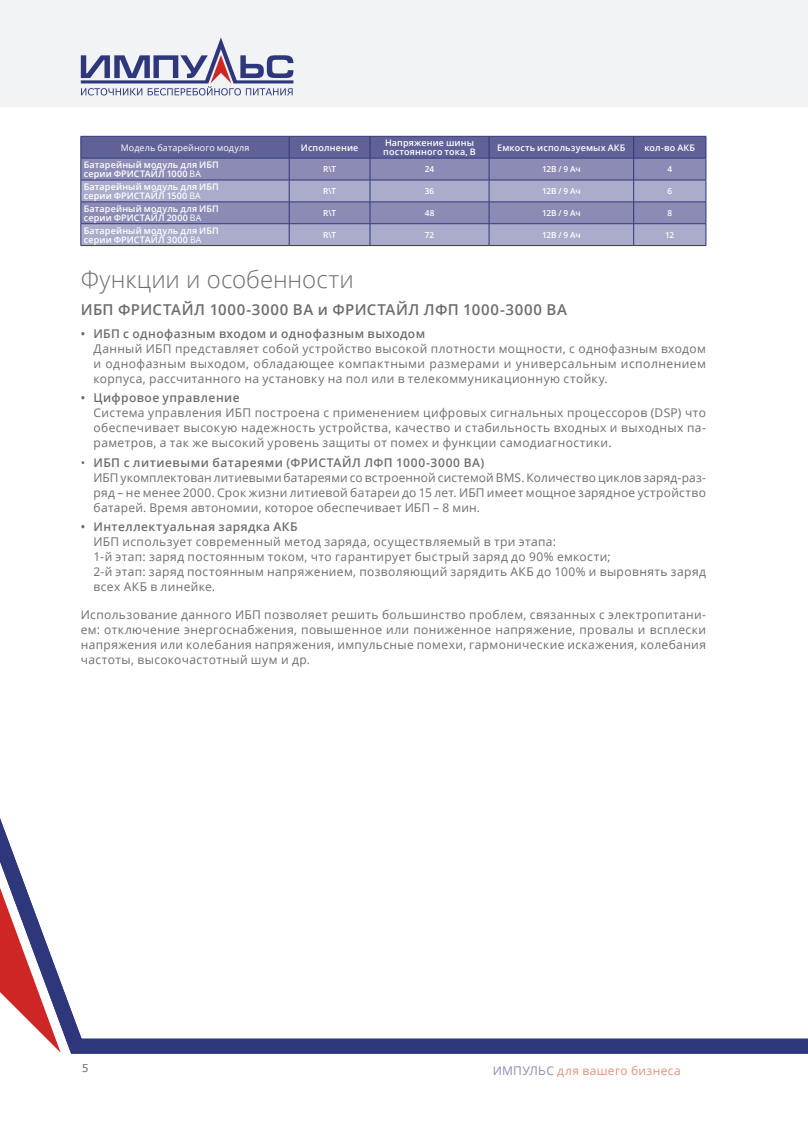
<style>
.page{position:relative;width:808px;height:1123px;background:#fff}
.page>*{position:absolute;margin:0;border:0;box-sizing:border-box;transform-origin:0 0}
.Область{font:300 24px "Open Sans";color:#6c6d70}
.заголовок{font:600 15px "Open Sans";letter-spacing:.04em;color:#6c6d70}
.буллеты{font:12px/15px "Open Sans";letter-spacing:.03em;color:#6c6d70;text-align:justify}
.Простой_текст{font:12px/15px "Open Sans";letter-spacing:.02em;color:#6c6d70;text-align:justify}
.t1{font:600 12px "Open Sans";letter-spacing:.04em;color:#6c6d70}
.t2{font:12px "Open Sans";letter-spacing:.03em;color:#e59178}
.t3{font:10.5px "Verdana";color:#6c6d70}
.t4{font:600 9px/9px "Open Sans";letter-spacing:.015em;color:#fff}
.t5{font:9px "Open Sans";letter-spacing:.01em;color:#fff}
.t6{font:600 8.25px "Open Sans";letter-spacing:-.01em;color:#fff}
.s1{font-weight:400}
.s2{color:#8c8bb5}
</style>
<div class="page">
<svg style="left:0;top:818px;width:808px;height:236px"></svg>
<div style="left:0;top:0;width:808px;height:106px;background:#f2f3f4"></div>
<svg style="left:81px;top:37px;width:212px;height:58px"></svg>
<svg style="left:81px;top:136px;width:626px;height:109px;background:#8a8bb4"></svg>
<hr style="left:81px;top:245px;width:208px;height:1px;background:#2e377b">
<hr style="left:289px;top:245px;width:81px;height:1px;background:#2e377b">
<hr style="left:370px;top:245px;width:119px;height:1px;background:#2e377b">
<hr style="left:489px;top:245px;width:145px;height:1px;background:#2e377b">
<hr style="left:634px;top:245px;width:72px;height:1px;background:#2e377b">
<p class="t5" style="left:121px;top:141px;width:130px">Модель батарейного модуля</p>
<p class="t4" style="left:301px;top:143px;width:59px">Исполнение</p>
<p class="t4" style="left:383px;top:138px;width:94px">Напряжение шины постоянного тока, В</p>
<p class="t4" style="left:497px;top:143px;width:130px">Емкость используемых АКБ</p>
<p class="t4" style="left:644px;top:143px;width:52px">кол-во АКБ</p>
<p class="t4" style="left:84px;top:160px;width:136px">Батарейный модуль для ИБП</p>
<p class="t4" style="left:84px;top:169px;width:119px">серии ФРИСТАЙЛ 1000 <span class="s1">ВА</span></p>
<p class="t6" style="left:323px;top:164px;width:14px">R\T</p>
<p class="t6" style="left:425px;top:164px;width:11px">24</p>
<p class="t6" style="left:542px;top:164px;width:40px">12В / 9 Ач</p>
<p class="t6" style="left:667px;top:164px;width:6px">4</p>
<p class="t4" style="left:84px;top:182px;width:136px">Батарейный модуль для ИБП</p>
<p class="t4" style="left:84px;top:191px;width:118px">серии ФРИСТАЙЛ 1500 <span class="s1">ВА</span></p>
<p class="t6" style="left:323px;top:185px;width:14px">R\T</p>
<p class="t6" style="left:425px;top:185px;width:11px">36</p>
<p class="t6" style="left:542px;top:185px;width:40px">12В / 9 Ач</p>
<p class="t6" style="left:667px;top:185px;width:6px">6</p>
<p class="t4" style="left:84px;top:204px;width:136px">Батарейный модуль для ИБП</p>
<p class="t4" style="left:84px;top:213px;width:119px">серии ФРИСТАЙЛ 2000 <span class="s1">ВА</span></p>
<p class="t6" style="left:323px;top:207px;width:14px">R\T</p>
<p class="t6" style="left:425px;top:207px;width:11px">48</p>
<p class="t6" style="left:542px;top:207px;width:40px">12В / 9 Ач</p>
<p class="t6" style="left:667px;top:207px;width:6px">8</p>
<p class="t4" style="left:84px;top:226px;width:136px">Батарейный модуль для ИБП</p>
<p class="t4" style="left:84px;top:235px;width:119px">серии ФРИСТАЙЛ 3000 <span class="s1">ВА</span></p>
<p class="t6" style="left:323px;top:229px;width:14px">R\T</p>
<p class="t6" style="left:425px;top:229px;width:11px">72</p>
<p class="t6" style="left:542px;top:229px;width:40px">12В / 9 Ач</p>
<p class="t6" style="left:665px;top:229px;width:11px">12</p>
<p class="Область" style="left:81px;top:263px;width:274px">Функции и особенности</p>
<p class="заголовок" style="left:81px;top:299px;width:488px">ИБП ФРИСТАЙЛ 1000-3000 ВА и ФРИСТАЙЛ ЛФП 1000-3000 ВА</p>
<p class="t1" style="left:81px;top:325px;width:346px">• ИБП с однофазным входом и однофазным выходом</p>
<p class="буллеты" style="left:94px;top:341px;width:614px">Данный ИБП представляет собой устройство высокой плотности мощности, с однофазным входом и однофазным выходом, обладающее компактными размерами и универсальным исполнением корпуса, рассчитанного на установку на пол или в телекоммуникационную стойку.</p>
<p class="t1" style="left:81px;top:390px;width:160px">• Цифровое управление</p>
<p class="буллеты" style="left:94px;top:405px;width:614px">Система управления ИБП построена с применением цифровых сигнальных процессоров (DSP) что обеспечивает высокую надежность устройства, качество и стабильность входных и выходных па&shy;раметров, а так же высокий уровень защиты от помех и функции самодиагностики.</p>
<p class="t1" style="left:81px;top:454px;width:405px"><span class="s1">•</span> ИБП с литиевыми батареями (ФРИСТАЙЛ ЛФП 1000-3000 ВА)</p>
<p class="Простой_текст" style="left:94px;top:469px;width:614px">ИБП укомплектован литиевыми батареями со встроенной системой BMS. Количество циклов заряд-раз&shy;ряд – не менее 2000. Срок жизни литиевой батареи до 15 лет. ИБП имеет мощное зарядное устройство батарей. Время автономии, которое обеспечивает ИБП – 8 мин.</p>
<p class="t1" style="left:81px;top:518px;width:218px">• Интеллектуальная зарядка АКБ</p>
<p class="буллеты" style="left:94px;top:533px;width:464px">ИБП использует современный метод заряда, осуществляемый в три этапа:</p>
<p class="буллеты" style="left:94px;top:548px;width:519px">1-й этап: заряд постоянным током, что гарантирует быстрый заряд до 90% емкости;</p>
<p class="буллеты" style="left:94px;top:563px;width:614px">2-й этап: заряд постоянным напряжением, позволяющий зарядить АКБ до 100% и выровнять заряд всех АКБ в линейке.</p>
<p class="буллеты" style="left:81px;top:606px;width:627px">Использование данного ИБП позволяет решить большинство проблем, связанных с электропитани&shy;ем: отключение энергоснабжения, повышенное или пониженное напряжение, провалы и всплески напряжения или колебания напряжения, импульсные помехи, гармонические искажения, колебания частоты, высокочастотный шум и др.</p>
<p class="t3" style="left:82px;top:1061px;width:8px">5</p>
<p class="t2" style="left:493px;top:1062px;width:190px"><span class="s2">ИМПУЛЬС</span> для вашего бизнеса</p>
</div>
